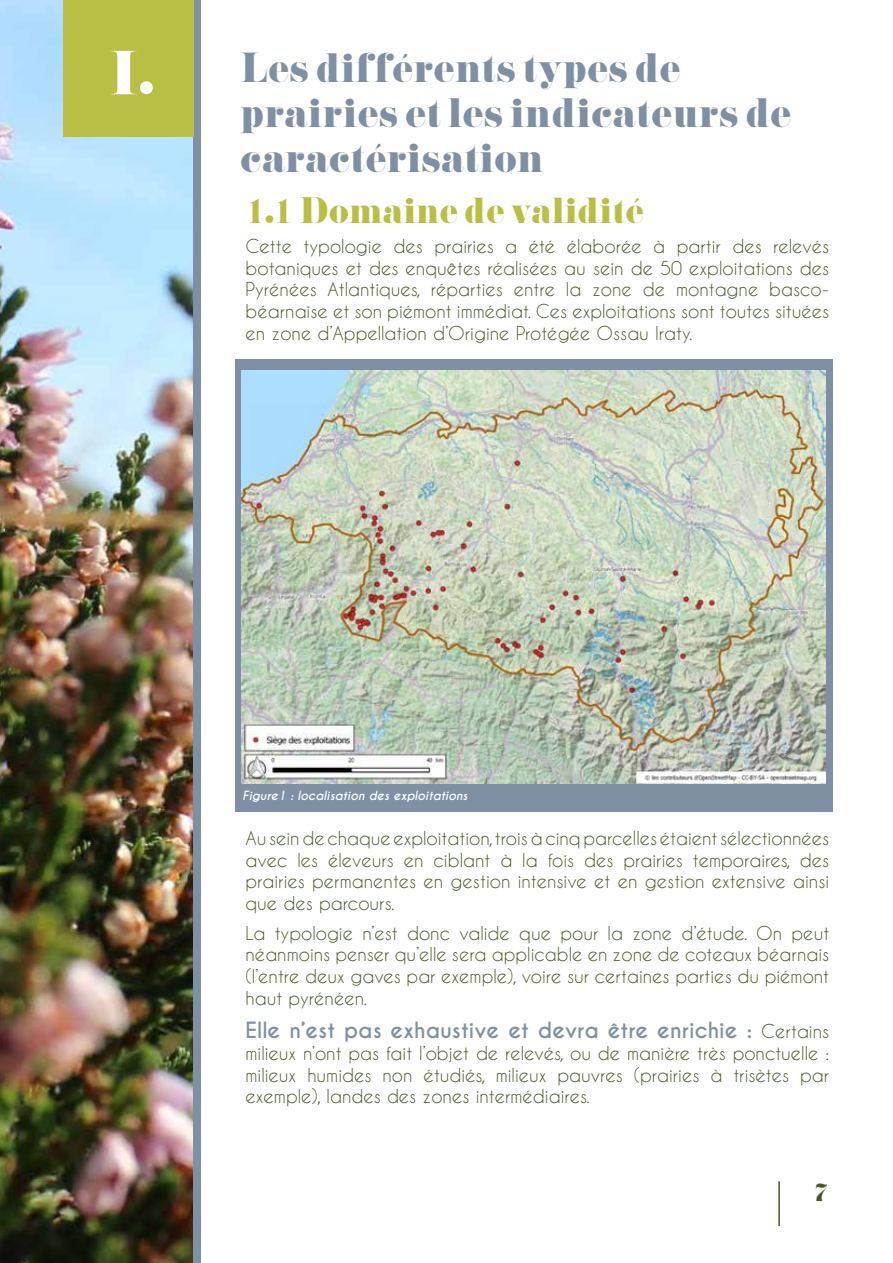
<style>
.page{position:relative;width:893px;height:1263px;background:#fff}
.page>*{position:absolute;margin:0;border:0;box-sizing:border-box;transform-origin:0 0}
.t1{font:55.5px "Pistilli";color:#fff}
.t2{font:37.5px/45px "Pistilli";color:#7f90a5}
.t3{font:33px "Pistilli";color:#b9be44}
.t4{font:24px "Pistilli";color:#485825}
.t5{font:700 21px "Caviar Dreams";color:#7f90a5}
.t6{font:18px/21.6px "Caviar Dreams";color:#485825;text-align:justify}
.t7{font:italic 700 11.85px "Caviar Dreams";color:#fff}
.s1{font-weight:400;font-size:18px;color:#485825}
</style>
<div class="page">
<hr style="left:778px;top:1181px;width:2px;height:45px;background:#485825">
<div style="left:0;top:0;width:201px;height:1263px;background:#7f90a5"></div>
<div style="left:235px;top:359px;width:598px;height:452px;background:#7f90a5"></div>
<img style="left:241px;top:370px;width:585px;height:414px">
<img style="left:0;top:0;width:192px;height:1263px">
<div style="left:63px;top:0;width:130px;height:136px;background:#b9be44"></div>
<h1 class="t1" style="left:110px;top:38px;width:47px">I.</h1>
<h2 class="t2" style="left:240px;top:45px;width:553px">Les différents types de prairies et les indicateurs de caractérisation</h2>
<h3 class="t3" style="left:246px;top:189px;width:400px">1.1 Domaine de validité</h3>
<p class="t6" style="left:246px;top:235px;width:585px">Cette typologie des prairies a été élaborée à partir des relevés botaniques et des enquêtes réalisées au sein de 50 exploitations des Pyrénées Atlantiques, réparties entre la zone de montagne basco&shy;béarnaise et son piémont immédiat. Ces exploitations sont toutes situées en zone d’Appellation d’Origine Protégée Ossau Iraty.</p>
<p class="t7" style="left:243px;top:788px;width:227px">Figure1 : localisation des exploitations</p>
<p class="t6" style="left:246px;top:827px;width:585px">Au sein de chaque exploitation, trois à cinq parcelles étaient sélectionnées avec les éleveurs en ciblant à la fois des prairies temporaires, des prairies permanentes en gestion intensive et en gestion extensive ainsi que des parcours.</p>
<p class="t6" style="left:246px;top:922px;width:585px">La typologie n’est donc valide que pour la zone d’étude. On peut néanmoins penser qu’elle sera applicable en zone de coteaux béarnais (l’entre deux gaves par exemple), voire sur certaines parties du piémont haut pyrénéen.</p>
<p class="t5" style="left:246px;top:1018px;width:585px">Elle n’est pas exhaustive et devra être enrichie : <span class="s1">Certains</span></p>
<p class="t6" style="left:246px;top:1042px;width:585px">milieux n’ont pas fait l’objet de relevés, ou de manière très ponctuelle : milieux humides non étudiés, milieux pauvres (prairies à trisètes par exemple), landes des zones intermédiaires.</p>
<h3 class="t4" style="left:814px;top:1176px;width:16px">7</h3>
</div>
